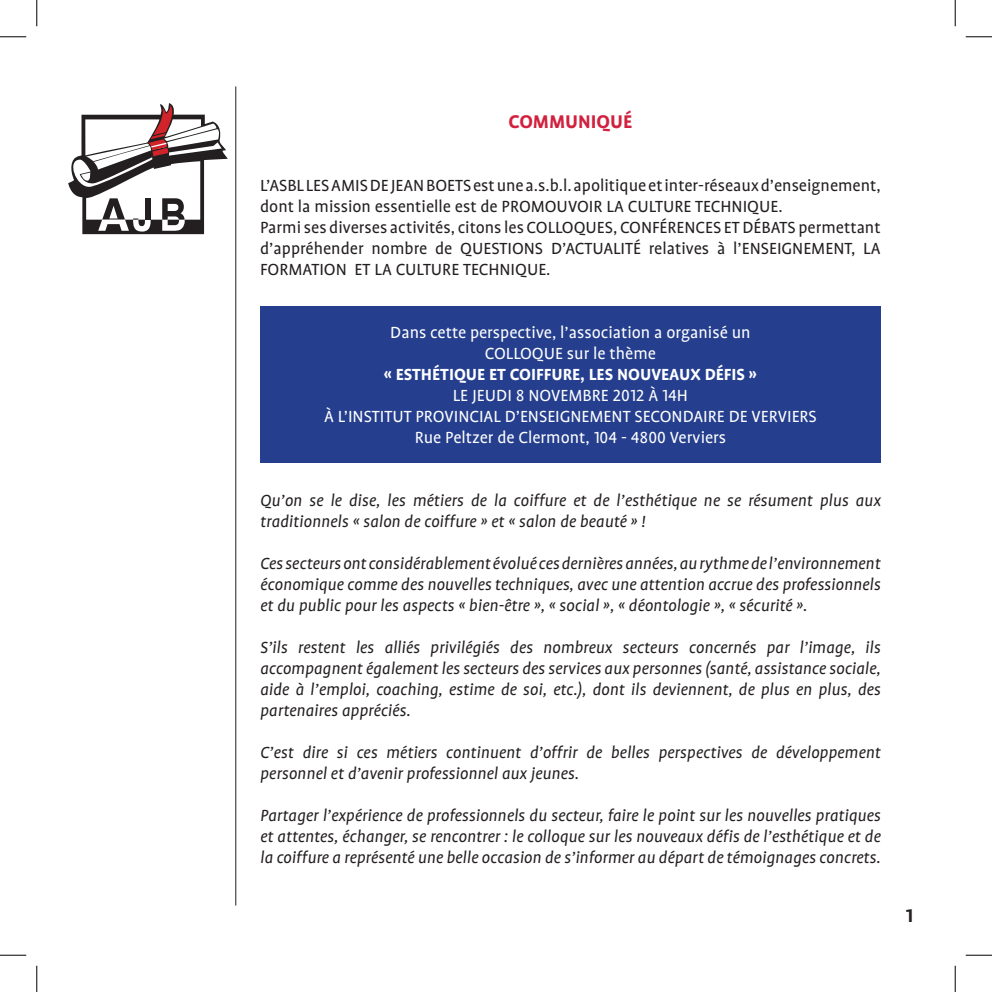
<style>
.page{position:relative;width:992px;height:992px;background:#fff}
.page>*{position:absolute;margin:0;border:0;box-sizing:border-box;transform-origin:0 0}
.t1{font:700 21px "Profile OT";color:#d1213e}
.t2{font:700 21px "Profile OT";color:#231f20}
.t3{font:italic 18.38px/21px "Profile OT";color:#231f20;text-align:justify}
.t4{font:18.38px/21px "Profile OT";color:#231f20}
.t5{font:18.38px/21px "Profile OT";color:#fff;text-align:center}
.t6{font:700 18.38px "Profile OT";color:#fff}
</style>
<div class="page">
<div style="left:260px;top:306px;width:620px;height:156px;background:#253f8e"></div>
<hr style="left:235px;top:86px;width:1px;height:819px;background:#231f20">
<svg style="left:68px;top:103px;width:160px;height:131px"></svg>
<svg style="left:0;top:36px;width:26px;height:1px"></svg>
<svg style="left:965px;top:36px;width:26px;height:1px"></svg>
<svg style="left:0;top:954px;width:26px;height:1px"></svg>
<svg style="left:965px;top:954px;width:26px;height:1px"></svg>
<svg style="left:36px;top:0;width:1px;height:26px"></svg>
<svg style="left:36px;top:965px;width:1px;height:26px"></svg>
<svg style="left:954px;top:0;width:1px;height:26px"></svg>
<svg style="left:954px;top:965px;width:1px;height:26px"></svg>
<p class="t1" style="left:508px;top:109px;width:125px">COMMUNIQUÉ</p>
<p class="t4" style="left:260px;top:175px;width:622px">L’ASBL LES AMIS DE JEAN BOETS est une a.s.b.l. apolitique et inter-réseaux d’enseignement, dont la mission essentielle est de PROMOUVOIR LA CULTURE TECHNIQUE.<br>Parmi ses diverses activités, citons les COLLOQUES, CONFÉRENCES ET DÉBATS permettant d’appréhender nombre de QUESTIONS D’ACTUALITÉ relatives à l’ENSEIGNEMENT, LA FORMATION ET LA CULTURE TECHNIQUE.</p>
<p class="t5" style="left:390px;top:322px;width:362px">Dans cette perspective, l’association a organisé un<br>COLLOQUE sur le thème</p>
<p class="t6" style="left:384px;top:364px;width:374px">« ESTHÉTIQUE ET COIFFURE, LES NOUVEAUX DÉFIS »</p>
<p class="t5" style="left:324px;top:385px;width:494px">LE JEUDI 8 NOVEMBRE 2012 À 14H<br>à L’INSTITUT PROVINCIAL D’ENSEIGNEMENT SECONDAIRE DE VERVIERS<br>Rue Peltzer de Clermont, 104 - 4800 Verviers</p>
<p class="t3" style="left:260px;top:490px;width:622px">Qu’on se le dise, les métiers de la coiffure et de l’esthétique ne se résument plus aux traditionnels « salon de coiffure » et « salon de beauté » !</p>
<p class="t3" style="left:260px;top:553px;width:622px">Ces secteurs ont considérablement évolué ces dernières années, au rythme de l’environnement économique comme des nouvelles techniques, avec une attention accrue des professionnels et du public pour les aspects « bien-être », « social », « déontologie », « sécurité ».</p>
<p class="t3" style="left:260px;top:637px;width:622px">S’ils restent les alliés privilégiés des nombreux secteurs concernés par l’image, ils accompagnent également les secteurs des services aux personnes (santé, assistance sociale, aide à l’emploi, coaching, estime de soi, etc.), dont ils deviennent, de plus en plus, des partenaires appréciés.</p>
<p class="t3" style="left:260px;top:742px;width:622px">C’est dire si ces métiers continuent d’offrir de belles perspectives de développement personnel et d’avenir professionnel aux jeunes.</p>
<p class="t3" style="left:260px;top:805px;width:622px">Partager l’expérience de professionnels du secteur, faire le point sur les nouvelles pratiques et attentes, échanger, se rencontrer : le colloque sur les nouveaux défis de l’esthétique et de la coiffure a représenté une belle occasion de s’informer au départ de témoignages concrets.</p>
<p class="t2" style="left:905px;top:903px;width:10px">1</p>
</div>
